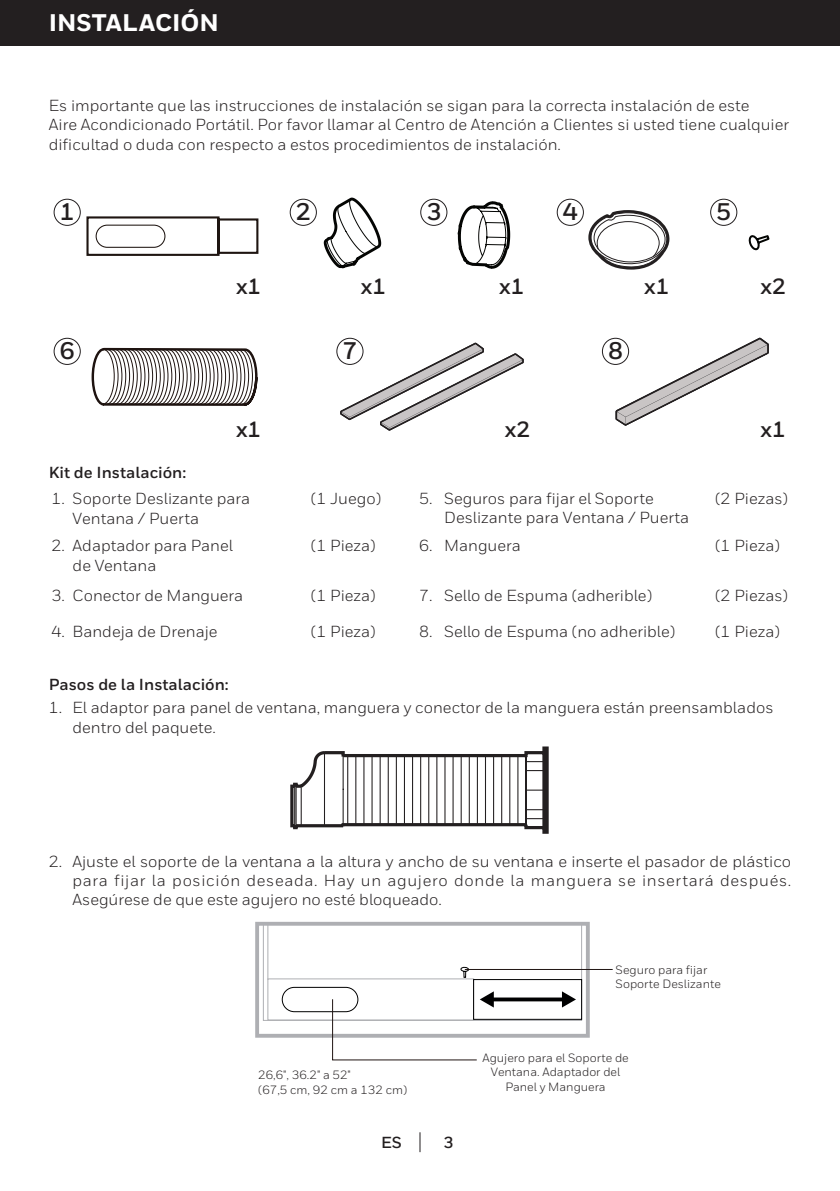
<style>
.page{position:relative;width:840px;height:1191px;background:#fff}
.page>*{position:absolute;margin:0;border:0;box-sizing:border-box;transform-origin:0 0}
.t1{font:800 24px "Honeywell Sans";color:#fff}
.t2{font:700 24px "Honeywell Sans";color:#231f20}
.t3{font:700 22px "Honeywell Sans";color:#231f20}
.t4{font:16px/19.2px "Honeywell Sans";color:#231f20}
.t5{font:700 16px "Honeywell Sans";color:#231f20}
.t6{font:12px/14.4px "Honeywell Sans";color:#231f20;text-align:center}
</style>
<div class="page">
<svg style="left:419px;top:1132px;width:1px;height:20px"></svg>
<hr style="left:839px;top:0;width:1px;height:45px;background:#231f20">
<div style="left:0;top:0;width:839px;height:45px;background:#231f20"></div>
<svg style="left:290px;top:746px;width:258px;height:87px"></svg>
<div style="left:255px;top:921px;width:334px;height:116px;border:4px solid #aeafb3"></div>
<svg style="left:256px;top:923px;width:332px;height:138px"></svg>
<hr style="left:464px;top:969px;width:148px;height:1px;background:#201513">
<div style="left:54px;top:199px;width:27px;height:27px;border:1px solid #231f20;border-radius:50%"></div>
<div style="left:420px;top:199px;width:27px;height:27px;border:1px solid #231f20;border-radius:50%"></div>
<div style="left:289px;top:199px;width:28px;height:27px;border:1px solid #231f20;border-radius:50%"></div>
<svg style="left:748px;top:235px;width:22px;height:16px"></svg>
<div style="left:556px;top:199px;width:27px;height:27px;border:1px solid #231f20;border-radius:50%"></div>
<div style="left:709px;top:199px;width:28px;height:27px;border:1px solid #231f20;border-radius:50%"></div>
<svg style="left:86px;top:216px;width:172px;height:40px"></svg>
<div style="left:96px;top:225px;width:69px;height:23px;border:1px solid #1e1511;border-radius:11px"></div>
<div style="left:54px;top:338px;width:27px;height:27px;border:1px solid #231f20;border-radius:50%"></div>
<svg style="left:91px;top:348px;width:166px;height:58px"></svg>
<svg style="left:323px;top:198px;width:58px;height:70px"></svg>
<svg style="left:457px;top:201px;width:53px;height:68px"></svg>
<svg style="left:588px;top:210px;width:81px;height:60px"></svg>
<div style="left:336px;top:338px;width:27px;height:27px;border:1px solid #231f20;border-radius:50%"></div>
<div style="left:601px;top:338px;width:27px;height:27px;border:1px solid #231f20;border-radius:50%"></div>
<svg style="left:340px;top:343px;width:184px;height:88px"></svg>
<svg style="left:615px;top:338px;width:153px;height:88px"></svg>
<p class="t1" style="left:49px;top:8px;width:171px">INSTALACIÓN</p>
<p class="t4" style="left:49px;top:96px;width:701px">Es importante que las instrucciones de instalación se sigan para la correcta instalación de este</p>
<p class="t4" style="left:49px;top:115px;width:741px">Aire Acondicionado Portátil. Por favor llamar al Centro de Atención a Clientes si usted tiene cualquier</p>
<p class="t4" style="left:49px;top:134px;width:513px">dificultad o duda con respecto a estos procedimientos de instalación.</p>
<p class="t2" style="left:60px;top:197px;width:16px">1</p>
<p class="t2" style="left:426px;top:197px;width:16px">3</p>
<p class="t2" style="left:295px;top:197px;width:16px">2</p>
<p class="t2" style="left:562px;top:197px;width:16px">4</p>
<p class="t2" style="left:715px;top:197px;width:16px">5</p>
<p class="t2" style="left:60px;top:336px;width:16px">6</p>
<p class="t5" style="left:49px;top:462px;width:139px">Kit de Instalación:</p>
<p class="t3" style="left:236px;top:273px;width:27px">x1</p>
<p class="t3" style="left:360px;top:273px;width:27px">x1</p>
<p class="t3" style="left:499px;top:273px;width:27px">x1</p>
<p class="t2" style="left:342px;top:336px;width:16px">7</p>
<p class="t2" style="left:607px;top:336px;width:16px">8</p>
<p class="t3" style="left:643px;top:273px;width:27px">x1</p>
<p class="t3" style="left:760px;top:273px;width:27px">x2</p>
<p class="t3" style="left:236px;top:416px;width:27px">x1</p>
<p class="t3" style="left:504px;top:416px;width:27px">x2</p>
<p class="t3" style="left:760px;top:416px;width:27px">x1</p>
<p class="t4" style="left:52px;top:489px;width:15px">1.</p>
<p class="t4" style="left:73px;top:489px;width:179px">Soporte Deslizante para</p>
<p class="t4" style="left:73px;top:509px;width:128px">Ventana / Puerta</p>
<p class="t4" style="left:52px;top:536px;width:15px">2.</p>
<p class="t4" style="left:73px;top:536px;width:162px">Adaptador para Panel</p>
<p class="t4" style="left:73px;top:556px;width:85px">de Ventana</p>
<p class="t4" style="left:311px;top:489px;width:72px">(1 Juego)</p>
<p class="t4" style="left:419px;top:489px;width:15px">5.</p>
<p class="t4" style="left:444px;top:489px;width:246px">Seguros para fijar el Soporte<br>Deslizante para Ventana / Puerta</p>
<p class="t4" style="left:714px;top:489px;width:74px">(2 Piezas)</p>
<p class="t4" style="left:311px;top:536px;width:66px">(1 Pieza)</p>
<p class="t4" style="left:419px;top:536px;width:15px">6.</p>
<p class="t4" style="left:444px;top:536px;width:78px">Manguera</p>
<p class="t4" style="left:714px;top:536px;width:66px">(1 Pieza)</p>
<p class="t4" style="left:52px;top:586px;width:15px">3.</p>
<p class="t4" style="left:73px;top:586px;width:172px">Conector de Manguera</p>
<p class="t4" style="left:311px;top:586px;width:66px">(1 Pieza)</p>
<p class="t4" style="left:419px;top:586px;width:15px">7.</p>
<p class="t4" style="left:444px;top:586px;width:209px">Sello de Espuma (adherible)</p>
<p class="t4" style="left:714px;top:586px;width:74px">(2 Piezas)</p>
<p class="t4" style="left:52px;top:622px;width:15px">4.</p>
<p class="t4" style="left:73px;top:622px;width:146px">Bandeja de Drenaje</p>
<p class="t4" style="left:311px;top:622px;width:66px">(1 Pieza)</p>
<p class="t4" style="left:419px;top:622px;width:15px">8.</p>
<p class="t4" style="left:444px;top:622px;width:232px">Sello de Espuma (no adherible)</p>
<p class="t4" style="left:714px;top:622px;width:66px">(1 Pieza)</p>
<p class="t5" style="left:49px;top:675px;width:181px">Pasos de la Instalación:</p>
<p class="t4" style="left:72px;top:698px;width:702px">El adaptor para panel de ventana, manguera y conector de la manguera están preensamblados dentro del paquete.</p>
<p class="t4" style="left:49px;top:698px;width:15px">1.</p>
<p class="t4" style="left:49px;top:852px;width:15px">2.</p>
<p class="t4" style="left:72px;top:852px;width:720px;text-align:justify">Ajuste el soporte de la ventana a la altura y ancho de su ventana e inserte el pasador de plástico para fijar la posición deseada. Hay un agujero donde la manguera se insertará después.<br>Asegúrese de que este agujero no esté bloqueado.</p>
<p class="t6" style="left:258px;top:1068px;width:94px">26,6", 36.2" a 52"</p>
<p class="t6" style="left:258px;top:1082px;width:150px">(67,5 cm, 92 cm a 132 cm)</p>
<p class="t5" style="left:381px;top:1132px;width:22px">ES</p>
<p class="t5" style="left:443px;top:1132px;width:11px">3</p>
<p class="t6" style="left:615px;top:962px;width:107px;text-align:left">Seguro para fijar<br>Soporte Deslizante</p>
<p class="t6" style="left:482px;top:1050px;width:148px">Agujero para el Soporte de<br>Ventana. Adaptador del</p>
<p class="t6" style="left:505px;top:1079px;width:102px">Panel y Manguera</p>
</div>
